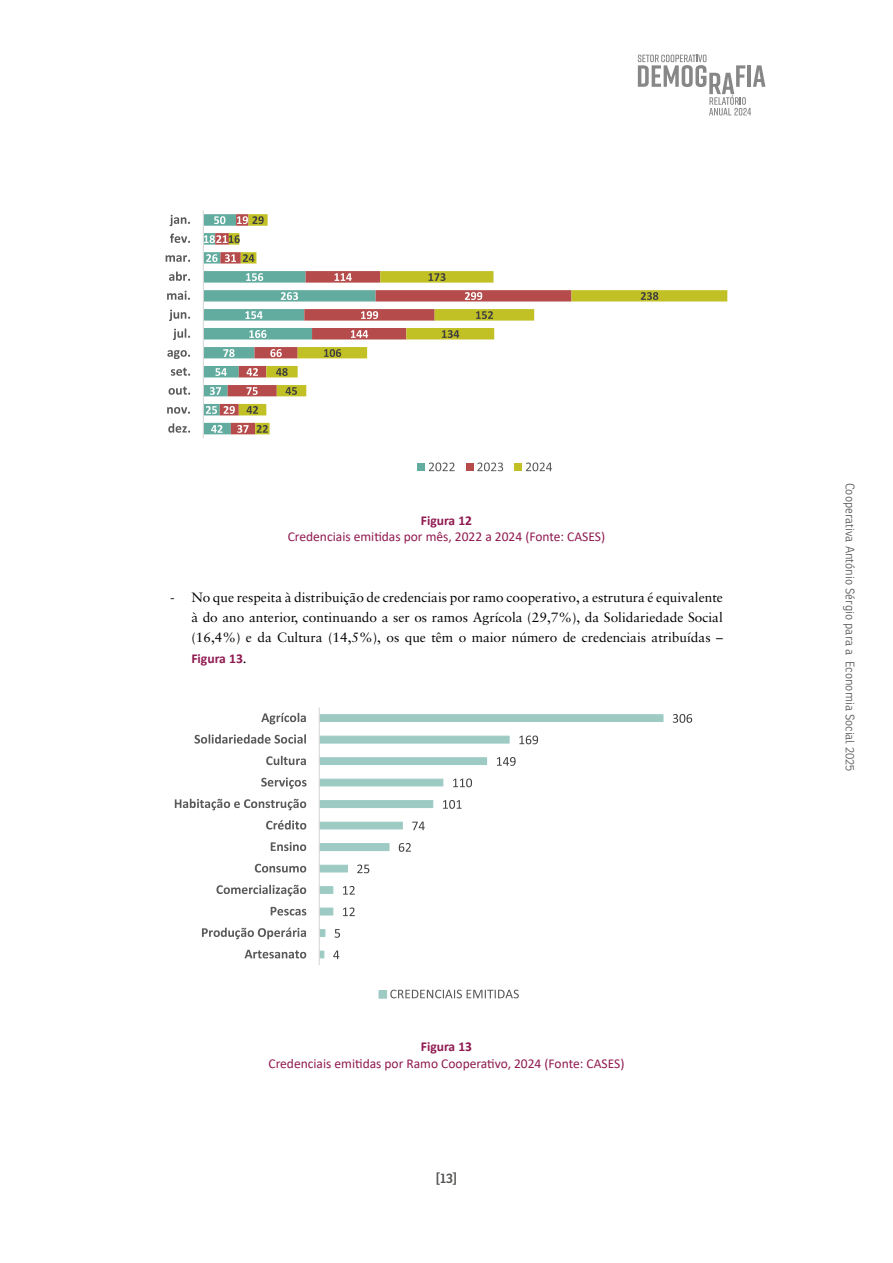
<style>
.page{position:relative;width:893px;height:1263px;background:#fff}
.page>*{position:absolute;margin:0;border:0;box-sizing:border-box;transform-origin:0 0}
.t1{font:13.5px/20.2px "Sabon LT Pro";color:#000;text-align:justify}
.t2{font:13.5px "Calibri";color:#8f1a50}
.t3{font:700 13.5px "Calibri";color:#8f1a50}
.t4{font:600 13.5px "Ronnia";color:#575756}
.t5{font:300 12px "Ronnia";color:#575756}
.s1{font-family:"Sabon LT Pro";font-weight:400;color:#000}
</style>
<div class="page">
<svg style="left:638px;top:55px;width:127px;height:61px"></svg>
<svg style="left:378px;top:271px;width:349px;height:69px"></svg>
<hr style="left:203px;top:210px;width:1px;height:228px;background:#d9d9d9">
<svg style="left:465px;top:292px;width:17px;height:8px"></svg>
<svg style="left:429px;top:273px;width:17px;height:8px"></svg>
<svg style="left:641px;top:292px;width:17px;height:8px"></svg>
<svg style="left:476px;top:311px;width:17px;height:8px"></svg>
<svg style="left:442px;top:330px;width:17px;height:8px"></svg>
<svg style="left:204px;top:214px;width:174px;height:220px"></svg>
<svg style="left:170px;top:215px;width:20px;height:11px"></svg>
<svg style="left:170px;top:233px;width:20px;height:10px"></svg>
<svg style="left:166px;top:255px;width:24px;height:7px"></svg>
<svg style="left:169px;top:271px;width:21px;height:10px"></svg>
<svg style="left:167px;top:291px;width:23px;height:9px"></svg>
<svg style="left:169px;top:310px;width:21px;height:11px"></svg>
<svg style="left:173px;top:328px;width:17px;height:12px"></svg>
<svg style="left:167px;top:350px;width:23px;height:9px"></svg>
<svg style="left:171px;top:368px;width:19px;height:8px"></svg>
<svg style="left:169px;top:387px;width:21px;height:8px"></svg>
<svg style="left:167px;top:407px;width:23px;height:7px"></svg>
<svg style="left:168px;top:423px;width:22px;height:10px"></svg>
<div style="left:417px;top:464px;width:8px;height:7px;background:#61ab9f"></div>
<svg style="left:429px;top:462px;width:26px;height:9px"></svg>
<div style="left:466px;top:464px;width:7px;height:7px;background:#b54b4b"></div>
<svg style="left:477px;top:462px;width:26px;height:9px"></svg>
<div style="left:514px;top:464px;width:8px;height:7px;background:#c1c125"></div>
<svg style="left:526px;top:462px;width:26px;height:9px"></svg>
<svg style="left:320px;top:714px;width:344px;height:245px"></svg>
<hr style="left:319px;top:707px;width:1px;height:258px;background:#d9d9d9">
<svg style="left:673px;top:714px;width:19px;height:9px"></svg>
<svg style="left:519px;top:735px;width:19px;height:9px"></svg>
<svg style="left:497px;top:757px;width:19px;height:9px"></svg>
<svg style="left:453px;top:778px;width:19px;height:9px"></svg>
<svg style="left:443px;top:800px;width:19px;height:9px"></svg>
<svg style="left:412px;top:822px;width:13px;height:8px"></svg>
<svg style="left:399px;top:843px;width:12px;height:9px"></svg>
<svg style="left:357px;top:864px;width:12px;height:9px"></svg>
<svg style="left:343px;top:886px;width:12px;height:9px"></svg>
<svg style="left:343px;top:907px;width:12px;height:9px"></svg>
<svg style="left:335px;top:929px;width:5px;height:9px"></svg>
<svg style="left:333px;top:950px;width:6px;height:9px"></svg>
<svg style="left:261px;top:713px;width:45px;height:11px"></svg>
<svg style="left:195px;top:734px;width:111px;height:10px"></svg>
<svg style="left:266px;top:756px;width:40px;height:9px"></svg>
<svg style="left:261px;top:777px;width:46px;height:12px"></svg>
<svg style="left:175px;top:799px;width:131px;height:11px"></svg>
<svg style="left:266px;top:820px;width:40px;height:9px"></svg>
<svg style="left:271px;top:842px;width:35px;height:9px"></svg>
<svg style="left:255px;top:864px;width:51px;height:8px"></svg>
<svg style="left:216px;top:885px;width:90px;height:11px"></svg>
<svg style="left:271px;top:907px;width:35px;height:8px"></svg>
<svg style="left:202px;top:927px;width:104px;height:12px"></svg>
<svg style="left:245px;top:950px;width:61px;height:8px"></svg>
<div style="left:379px;top:991px;width:7px;height:7px;background:#9dcbc4"></div>
<div style="left:378px;top:990px;width:9px;height:9px;border:1px solid #9dcbc4"></div>
<svg style="left:390px;top:990px;width:129px;height:8px"></svg>
<p class="t3" style="left:421px;top:511px;width:53px">Figura 12</p>
<p class="t2" style="left:288px;top:527px;width:319px">Credenciais emitidas por mês, 2022 a 2024 (Fonte: CASES)</p>
<p class="t1" style="left:191px;top:587px;width:533px;text-indent:-21px">- No que respeita à distribuição de credenciais por ramo cooperativo, a estrutura é equivalente à do ano anterior, continuando a ser os ramos Agrícola (29,7%), da Solidariedade Social (16,4%) e da Cultura (14,5%), os que têm o maior número de credenciais atribuídas –</p>
<p class="t3" style="left:191px;top:649px;width:57px">Figura 13<span class="s1">.</span></p>
<p class="t3" style="left:421px;top:1037px;width:53px">Figura 13</p>
<p class="t2" style="left:268px;top:1054px;width:357px">Credenciais emitidas por Ramo Cooperativo, 2024 (Fonte: CASES)</p>
<p class="t4" style="left:436px;top:1170px;width:23px">[13]</p>
<p class="t5" style="left:857px;top:483px;width:290px;rotate:90deg">Cooperativa António Sérgio para a Economia Social 2025</p>
</div>
